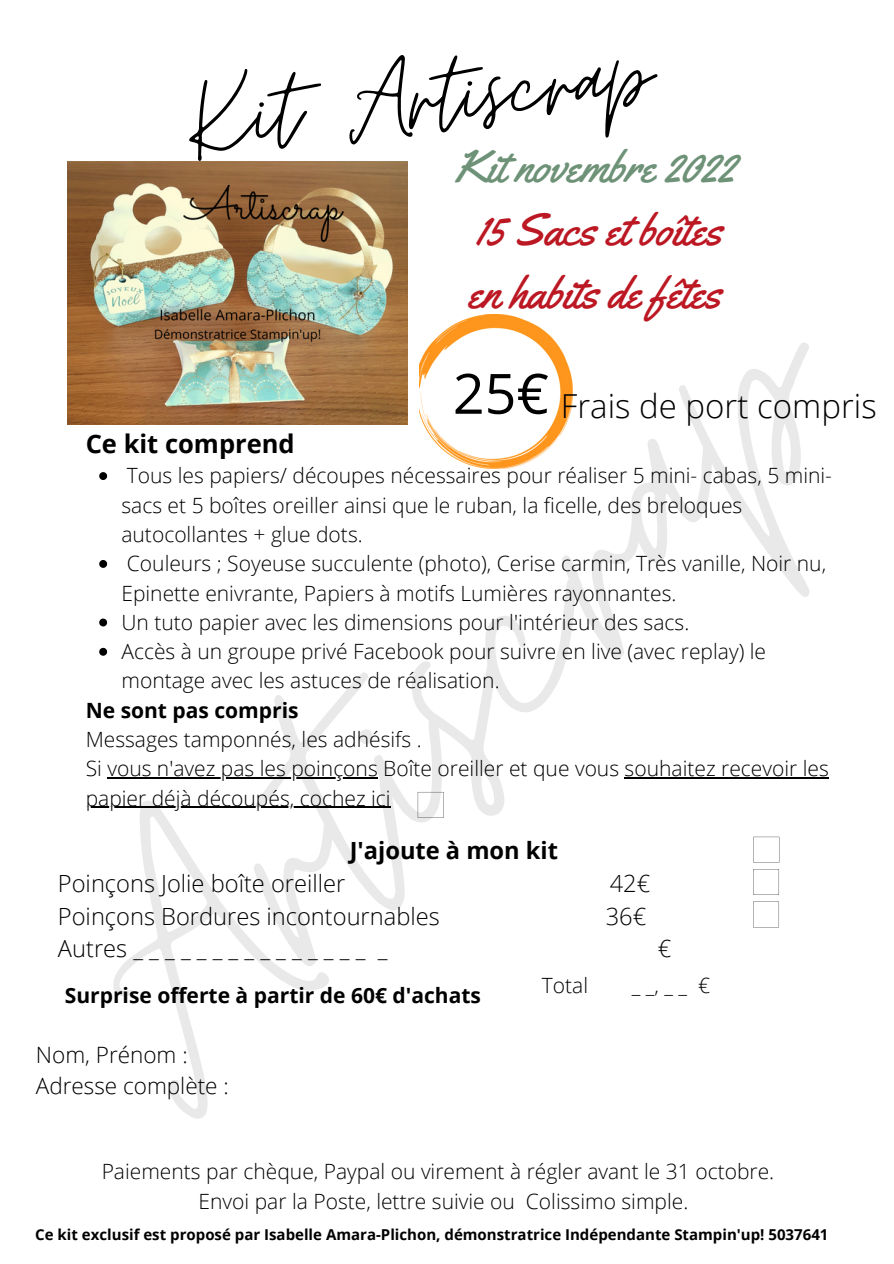
<style>
.page{position:relative;width:894px;height:1264px;background:#fff}
.page>*{position:absolute;margin:0;border:0;box-sizing:border-box;transform-origin:0 0}
.t1{font:380.4px "Moon Time";color:#000}
.t2{font:120.75px "Moon Time";color:#000}
.t3{font:55.5px "Open Sans";color:#000}
.t4{font:45.3px/63px "Yellowtail";color:#bc1823}
.t5{font:45.3px "Yellowtail";color:#6e9277}
.t6{font:300 33px "Open Sans";color:#000}
.t7{font:700 25.5px "Open Sans";color:#000}
.t8{font:300 23.7px "Open Sans";color:#000}
.t9{font:700 23.7px "Open Sans";color:#000}
.t10{font:300 22.5px/31.5px "Open Sans";color:#000}
.t11{font:300 21px/29.2px "Open Sans";color:#000}
.t12{font:700 21px "Open Sans";color:#000}
.t13{font:700 15px "Open Sans";color:#000}
</style>
<div class="page">
<img style="left:419px;top:314px;width:153px;height:155px">
<svg style="left:99px;top:472px;width:8px;height:8px"></svg>
<svg style="left:99px;top:560px;width:8px;height:8px"></svg>
<svg style="left:99px;top:618px;width:8px;height:8px"></svg>
<svg style="left:99px;top:648px;width:8px;height:7px"></svg>
<hr style="left:107px;top:777px;width:271px;height:1px;background:#000">
<hr style="left:624px;top:777px;width:204px;height:1px;background:#000">
<hr style="left:86px;top:806px;width:304px;height:1px;background:#000">
<svg style="left:753px;top:901px;width:25px;height:26px"></svg>
<svg style="left:753px;top:869px;width:25px;height:26px"></svg>
<svg style="left:753px;top:836px;width:26px;height:26px"></svg>
<svg style="left:417px;top:792px;width:26px;height:25px"></svg>
<img style="left:67px;top:161px;width:340px;height:264px">
<h2 class="t2" style="left:179px;top:48px;width:467px;rotate:-6deg">Kit Artiscrap</h2>
<h3 class="t5" style="left:454px;top:138px;width:282px">Kit novembre 2022</h3>
<h3 class="t4" style="left:468px;top:198px;width:255px">15 Sacs et boîtes en habits de fêtes</h3>
<h1 class="t1" style="left:-59px;top:870px;width:966px;rotate:-45deg">Artiscrap</h1>
<h3 class="t3" style="left:452px;top:354px;width:98px">25€</h3>
<h3 class="t6" style="left:560px;top:382px;width:317px">Frais de port compris</h3>
<p class="t7" style="left:86px;top:426px;width:210px">Ce kit comprend</p>
<p class="t11" style="left:121px;top:460px;width:712px">Tous les papiers/ découpes nécessaires pour réaliser 5 mini- cabas, 5 mini&shy;sacs et 5 boîtes oreiller ainsi que le ruban, la ficelle, des breloques autocollantes + glue dots.<br>Couleurs ; Soyeuse succulente (photo), Cerise carmin, Très vanille, Noir nu, Epinette enivrante, Papiers à motifs Lumières rayonnantes.<br>Un tuto papier avec les dimensions pour l'intérieur des sacs.<br>Accès à un groupe privé Facebook pour suivre en live (avec replay) le montage avec les astuces de réalisation.</p>
<p class="t12" style="left:86px;top:695px;width:214px">Ne sont pas compris</p>
<p class="t11" style="left:86px;top:724px;width:744px">Messages tamponnés, les adhésifs .<br>Si vous n'avez pas les poinçons Boîte oreiller et que vous souhaitez recevoir les papier déjà découpés, cochez ici</p>
<p class="t9" style="left:349px;top:833px;width:210px">J'ajoute à mon kit</p>
<p class="t8" style="left:58px;top:866px;width:289px">Poinçons Jolie boîte oreiller</p>
<p class="t8" style="left:609px;top:866px;width:42px">42€</p>
<p class="t8" style="left:58px;top:899px;width:383px">Poinçons Bordures incontournables</p>
<p class="t8" style="left:605px;top:899px;width:42px">36€</p>
<p class="t8" style="left:58px;top:931px;width:331px">Autres_______________ _</p>
<p class="t8" style="left:657px;top:931px;width:15px">€</p>
<p class="t11" style="left:541px;top:970px;width:48px">Total</p>
<p class="t11" style="left:631px;top:970px;width:80px">__,__ €</p>
<p class="t12" style="left:65px;top:980px;width:417px">Surprise offerte à partir de 60€ d'achats</p>
<p class="t10" style="left:36px;top:1038px;width:194px">Nom, Prénom :<br>Adresse complète :</p>
<p class="t11" style="left:102px;top:1156px;width:674px;text-align:center">Paiements par chèque, Paypal ou virement à régler avant le 31 octobre.<br>Envoi par la Poste, lettre suivie ou Colissimo simple.</p>
<p class="t13" style="left:35px;top:1224px;width:794px">Ce kit exclusif est proposé par Isabelle Amara-Plichon, démonstratrice Indépendante Stampin'up! 5037641</p>
</div>
